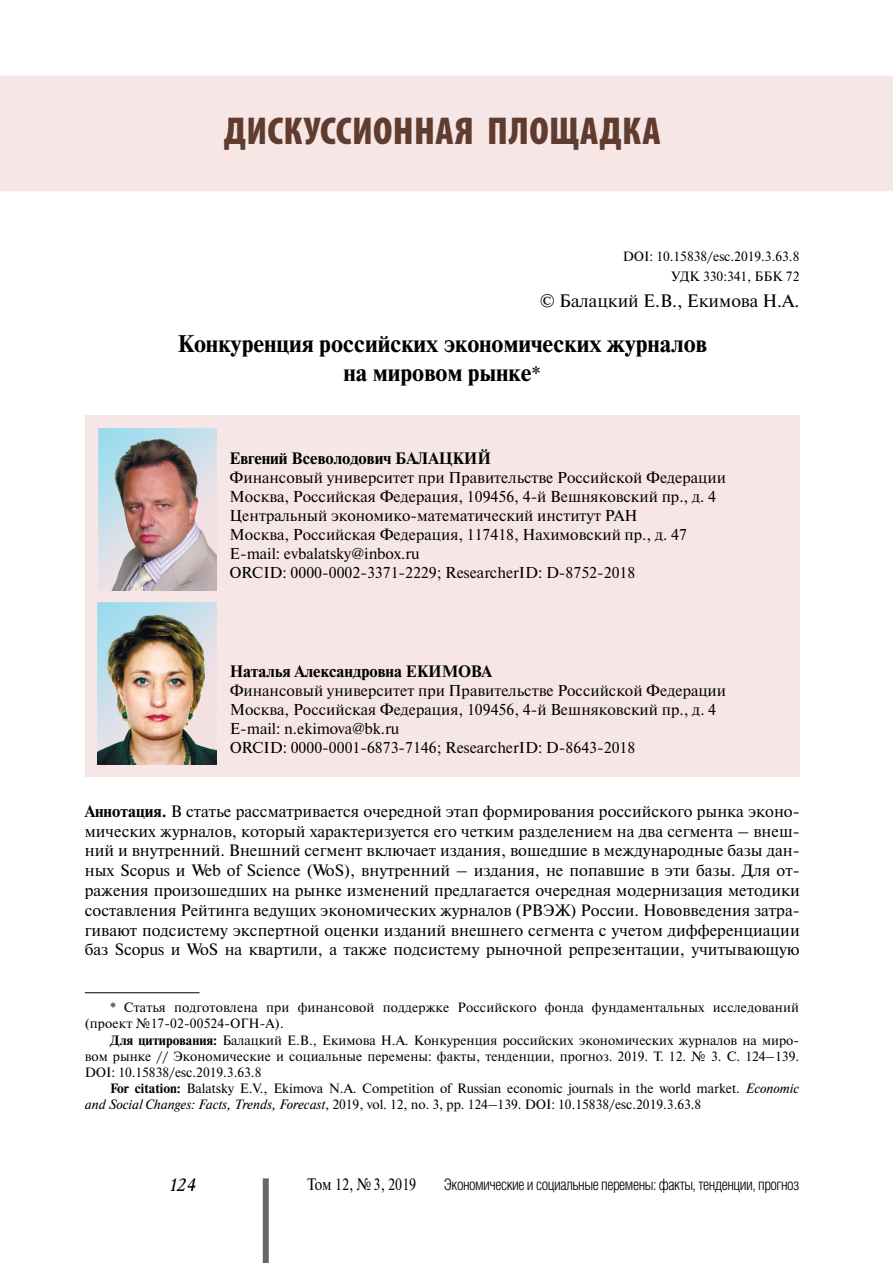
<style>
.page{position:relative;width:893px;height:1263px;background:#fff}
.page>*{position:absolute;margin:0;border:0;box-sizing:border-box;transform-origin:0 0}
.t1{font:900 condensed 39px "Myriad Pro";letter-spacing:.01em;color:#603c2f}
.t2{font:700 24px/28.8px "Newton C";color:#000;text-align:center}
.t3{font:18px "Newton C";color:#000}
.t4{font:italic 18px "Academy";color:#000}
.t5{font:16.5px/19.8px "Newton C";color:#000;text-align:justify}
.t6{font:700 16.5px "Newton C";color:#000}
.t7{font:16.5px "Newton C";color:#000;scale:.85 1}
.t8{font:15.75px/18.9px "Newton C";color:#000}
.t9{font:300 15.75px "Helios Cond";letter-spacing:-.03em;color:#000}
.t10{font:13.5px/16.2px "Newton C";color:#000}
.s1{font-weight:400;font-size:21px}
.s2{font-weight:700}
.s3{font-style:italic}
</style>
<div class="page">
<div style="left:263px;top:1178px;width:6px;height:85px;background:#666"></div>
<hr style="left:85px;top:992px;width:115px;height:1px;background:#000">
<div style="left:85px;top:416px;width:714px;height:361px;background:#f7e6e6"></div>
<div style="left:1px;top:76px;width:891px;height:114px;background:#f7e6e6"></div>
<div style="left:0;top:76px;width:893px;height:115px;border:2px solid #f7e6e6"></div>
<img style="left:98px;top:428px;width:119px;height:162px">
<img style="left:98px;top:603px;width:119px;height:161px">
<h1 class="t1" style="left:224px;top:106px;width:438px">ДИСКУССИОННАЯ ПЛОЩАДКА</h1>
<p class="t10" style="left:623px;top:246px;width:178px;line-height:20.4px;text-align:right">DOI: 10.15838/esc.2019.3.63.8<br>УДК 330:341, ББК 72</p>
<p class="t3" style="left:540px;top:291px;width:261px">© Балацкий Е.В., Екимова Н.А.</p>
<h2 class="t2" style="left:177px;top:329px;width:531px">Конкуренция российских экономических журналов на мировом рынке<span class="s1">*</span></h2>
<p class="t6" style="left:230px;top:449px;width:263px">Евгений Всеволодович БАЛАЦКИЙ</p>
<p class="t8" style="left:230px;top:468px;width:498px">Финансовый университет при Правительстве Российской Федерации Москва, Российская Федерация, 109456, 4-й Вешняковский пр., д. 4<br>Центральный экономико-математический институт РАН<br>Москва, Российская Федерация, 117418, Нахимовский пр., д. 47<br>E-mail: evbalatsky@inbox.ru<br>ORCID: 0000-0002-3371-2229; ResearcherID: D-8752-2018</p>
<p class="t6" style="left:230px;top:662px;width:264px">Наталья Александровна ЕКИМОВА</p>
<p class="t8" style="left:230px;top:681px;width:498px">Финансовый университет при Правительстве Российской Федерации Москва, Российская Федерация, 109456, 4-й Вешняковский пр., д. 4<br>E-mail: n.ekimova@bk.ru<br>ORCID: 0000-0001-6873-7146; ResearcherID: D-8643-2018</p>
<p class="t5" style="left:85px;top:801px;width:716px"><span class="s2">Аннотация.</span> В статье рассматривается очередной этап формирования российского рынка эконо&shy;мических журналов, который характеризуется его четким разделением на два сегмента – внеш&shy;ний и внутренний. Внешний сегмент включает издания, вошедшие в международные базы дан&shy;ных Scopus и Web of Science (WoS), внутренний – издания, не попавшие в эти базы. Для от&shy;ражения произошедших на рынке изменений предлагается очередная модернизация методики составления Рейтинга ведущих экономических журналов (РВЭЖ) России. Нововведения затра&shy;гивают подсистему экспертной оценки изданий внешнего сегмента с учетом дифференциации баз Scopus и WoS на квартили, а также подсистему рыночной репрезентации, учитывающую</p>
<p class="t10" style="left:85px;top:999px;width:716px;text-indent:26px">* Статья подготовлена при финансовой поддержке Российского фонда фундаментальных исследований (проект №17-02-00524-ОГН-А).</p>
<p class="t10" style="left:85px;top:1032px;width:716px;text-align:justify;text-indent:26px"><span class="s2">Для цитирования:</span> Балацкий Е.В., Екимова Н.А. Конкуренция российских экономических журналов на миро&shy;вом рынке // Экономические и социальные перемены: факты, тенденции, прогноз. 2019. Т. 12. № 3. С. 124–139.<br>DOI: 10.15838/esc.2019.3.63.8</p>
<p class="t10" style="left:85px;top:1080px;width:716px;text-indent:26px"><span class="s2">For citation:</span> Balatsky E.V., Ekimova N.A. Competition of Russian economic journals in the world market. <span class="s3">Economic and Social Changes: Facts, Trends, Forecast</span>, 2019, vol. 12, no. 3, pp. 124–139. DOI: 10.15838/esc.2019.3.63.8</p>
<p class="t4" style="left:170px;top:1174px;width:28px">124</p>
<p class="t7" style="left:307px;top:1175px;width:130px">Том 12, №3, 2019</p>
<p class="t9" style="left:444px;top:1176px;width:357px">Экономические и социальные перемены: факты, тенденции, прогноз</p>
</div>
